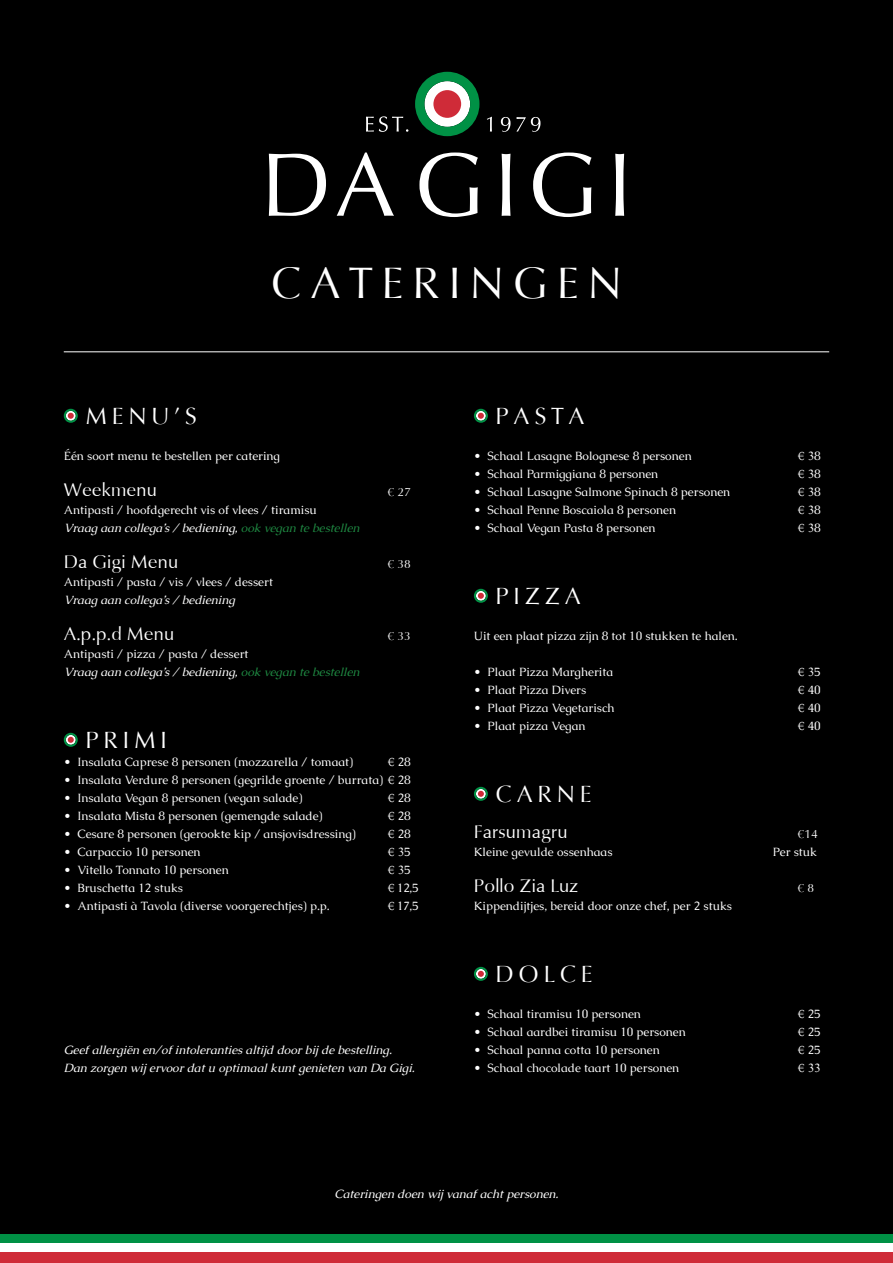
<style>
.page{position:relative;width:893px;height:1263px;background:#000}
.page>*{position:absolute;margin:0;border:0;box-sizing:border-box;transform-origin:0 0}
.t1{font:45px "URW Classico W01";letter-spacing:.2em;color:#fff}
.Titel{font:24px "URW Classico W01";letter-spacing:.2em;color:#fff}
.Gerecht{font:18.75px "URW Classico W01";letter-spacing:.01em;color:#fff}
.Platte_tekst{font:12px "Caudex";color:#fff}
.Notitie{font:italic 12px "Caudex";color:#fff}
.Gerecht-2{font:12px "URW Classico W01";color:#fff}
.s1{color:#1e8741}
</style>
<div class="page">
<svg style="left:269px;top:154px;width:57px;height:62px"></svg>
<svg style="left:337px;top:153px;width:57px;height:63px"></svg>
<svg style="left:419px;top:153px;width:59px;height:64px"></svg>
<svg style="left:502px;top:154px;width:8px;height:62px"></svg>
<svg style="left:533px;top:153px;width:59px;height:64px"></svg>
<svg style="left:615px;top:154px;width:9px;height:62px"></svg>
<svg style="left:366px;top:116px;width:42px;height:16px"></svg>
<svg style="left:487px;top:117px;width:5px;height:15px"></svg>
<svg style="left:501px;top:117px;width:9px;height:15px"></svg>
<svg style="left:516px;top:117px;width:24px;height:15px"></svg>
<svg style="left:415px;top:72px;width:64px;height:64px"></svg>
<div style="left:433px;top:90px;width:28px;height:28px;background:#cf2b38;border-radius:50%"></div>
<hr style="left:64px;top:351px;width:765px;height:1px;background:#fff">
<div style="left:0;top:1251px;width:893px;height:12px;background:#cf2b38"></div>
<div style="left:0;top:1242px;width:893px;height:9px;background:#fff"></div>
<div style="left:0;top:1234px;width:893px;height:8px;background:#009145"></div>
<svg style="left:64px;top:409px;width:14px;height:14px"></svg>
<svg style="left:64px;top:733px;width:14px;height:14px"></svg>
<svg style="left:474px;top:409px;width:14px;height:14px"></svg>
<svg style="left:474px;top:589px;width:14px;height:14px"></svg>
<svg style="left:474px;top:787px;width:14px;height:14px"></svg>
<svg style="left:474px;top:967px;width:14px;height:14px"></svg>
<p class="t1" style="left:271px;top:256px;width:353px">CATERINGEN</p>
<p class="Titel" style="left:85px;top:401px;width:113px">MENU’S</p>
<p class="Platte_tekst" style="left:64px;top:448px;width:218px">Één soort menu te bestellen per catering</p>
<p class="Gerecht" style="left:64px;top:478px;width:95px">Weekmenu</p>
<p class="Gerecht-2" style="left:388px;top:485px;width:24px">€ 27</p>
<p class="Platte_tekst" style="left:64px;top:502px;width:254px">Antipasti / hoofdgerecht vis of vlees / tiramisu</p>
<p class="Notitie" style="left:64px;top:520px;width:297px">Vraag aan collega’s / bediening, <span class="s1">ook vegan te bestellen</span></p>
<p class="Gerecht" style="left:64px;top:550px;width:116px">Da Gigi Menu</p>
<p class="Gerecht-2" style="left:388px;top:557px;width:24px">€ 38</p>
<p class="Platte_tekst" style="left:64px;top:574px;width:211px">Antipasti / pasta / vis / vlees / dessert</p>
<p class="Notitie" style="left:64px;top:592px;width:173px">Vraag aan collega’s / bediening</p>
<p class="Gerecht" style="left:64px;top:622px;width:112px">A.p.p.d Menu</p>
<p class="Gerecht-2" style="left:388px;top:629px;width:24px">€ 33</p>
<p class="Platte_tekst" style="left:64px;top:646px;width:186px">Antipasti / pizza / pasta / dessert</p>
<p class="Notitie" style="left:64px;top:664px;width:297px">Vraag aan collega’s / bediening, <span class="s1">ook vegan te bestellen</span></p>
<p class="Titel" style="left:85px;top:725px;width:83px">PRIMI</p>
<p class="Platte_tekst" style="left:64px;top:754px;width:291px">• Insalata Caprese 8 personen (mozzarella / tomaat)</p>
<p class="Platte_tekst" style="left:388px;top:754px;width:24px">€ 28</p>
<p class="Platte_tekst" style="left:64px;top:772px;width:348px">• Insalata Verdure 8 personen (gegrilde groente / burrata) € 28</p>
<p class="Platte_tekst" style="left:64px;top:790px;width:240px">• Insalata Vegan 8 personen (vegan salade)</p>
<p class="Platte_tekst" style="left:388px;top:790px;width:24px">€ 28</p>
<p class="Platte_tekst" style="left:64px;top:808px;width:260px">• Insalata Mista 8 personen (gemengde salade)</p>
<p class="Platte_tekst" style="left:388px;top:808px;width:24px">€ 28</p>
<p class="Platte_tekst" style="left:64px;top:826px;width:294px">• Cesare 8 personen (gerookte kip / ansjovisdressing)</p>
<p class="Platte_tekst" style="left:388px;top:826px;width:24px">€ 28</p>
<p class="Platte_tekst" style="left:64px;top:844px;width:138px">• Carpaccio 10 personen</p>
<p class="Platte_tekst" style="left:388px;top:844px;width:24px">€ 35</p>
<p class="Platte_tekst" style="left:64px;top:862px;width:166px">• Vitello Tonnato 10 personen</p>
<p class="Platte_tekst" style="left:388px;top:862px;width:24px">€ 35</p>
<p class="Platte_tekst" style="left:64px;top:880px;width:121px">• Bruschetta 12 stuks</p>
<p class="Platte_tekst" style="left:388px;top:880px;width:32px">€ 12,5</p>
<p class="Platte_tekst" style="left:64px;top:898px;width:267px">• Antipasti à Tavola (diverse voorgerechtjes) p.p.</p>
<p class="Platte_tekst" style="left:388px;top:898px;width:32px">€ 17,5</p>
<p class="Notitie" style="left:64px;top:1042px;width:330px">Geef allergiën en/of intoleranties altijd door bij de bestelling.</p>
<p class="Notitie" style="left:64px;top:1060px;width:352px">Dan zorgen wij ervoor dat u optimaal kunt genieten van Da Gigi.</p>
<p class="Titel" style="left:495px;top:401px;width:90px">PASTA</p>
<p class="Platte_tekst" style="left:474px;top:448px;width:219px">• Schaal Lasagne Bolognese 8 personen</p>
<p class="Platte_tekst" style="left:798px;top:448px;width:24px">€ 38</p>
<p class="Platte_tekst" style="left:474px;top:466px;width:186px">• Schaal Parmiggiana 8 personen</p>
<p class="Platte_tekst" style="left:798px;top:466px;width:24px">€ 38</p>
<p class="Platte_tekst" style="left:474px;top:484px;width:258px">• Schaal Lasagne Salmone Spinach 8 personen</p>
<p class="Platte_tekst" style="left:798px;top:484px;width:24px">€ 38</p>
<p class="Platte_tekst" style="left:474px;top:502px;width:204px">• Schaal Penne Boscaiola 8 personen</p>
<p class="Platte_tekst" style="left:798px;top:502px;width:24px">€ 38</p>
<p class="Platte_tekst" style="left:474px;top:520px;width:183px">• Schaal Vegan Pasta 8 personen</p>
<p class="Platte_tekst" style="left:798px;top:520px;width:24px">€ 38</p>
<p class="Titel" style="left:495px;top:581px;width:87px">PIZZA</p>
<p class="Platte_tekst" style="left:474px;top:628px;width:265px">Uit een plaat pizza zijn 8 tot 10 stukken te halen.</p>
<p class="Platte_tekst" style="left:474px;top:664px;width:141px">• Plaat Pizza Margherita</p>
<p class="Platte_tekst" style="left:798px;top:664px;width:24px">€ 35</p>
<p class="Platte_tekst" style="left:474px;top:682px;width:114px">• Plaat Pizza Divers</p>
<p class="Platte_tekst" style="left:798px;top:682px;width:24px">€ 40</p>
<p class="Platte_tekst" style="left:474px;top:700px;width:142px">• Plaat Pizza Vegetarisch</p>
<p class="Platte_tekst" style="left:798px;top:700px;width:24px">€ 40</p>
<p class="Platte_tekst" style="left:474px;top:718px;width:113px">• Plaat pizza Vegan</p>
<p class="Platte_tekst" style="left:798px;top:718px;width:24px">€ 40</p>
<p class="Titel" style="left:495px;top:779px;width:98px">CARNE</p>
<p class="Gerecht" style="left:474px;top:820px;width:95px">Farsumagru</p>
<p class="Gerecht-2" style="left:798px;top:827px;width:21px">€14</p>
<p class="Platte_tekst" style="left:474px;top:844px;width:140px">Kleine gevulde ossenhaas</p>
<p class="Platte_tekst" style="left:773px;top:844px;width:46px">Per stuk</p>
<p class="Gerecht" style="left:474px;top:874px;width:106px">Pollo Zia Luz</p>
<p class="Gerecht-2" style="left:798px;top:881px;width:18px">€ 8</p>
<p class="Platte_tekst" style="left:474px;top:898px;width:260px">Kippendijtjes, bereid door onze chef, per 2 stuks</p>
<p class="Titel" style="left:495px;top:959px;width:99px">DOLCE</p>
<p class="Platte_tekst" style="left:474px;top:1006px;width:168px">• Schaal tiramisu 10 personen</p>
<p class="Platte_tekst" style="left:798px;top:1006px;width:24px">€ 25</p>
<p class="Platte_tekst" style="left:474px;top:1024px;width:213px">• Schaal aardbei tiramisu 10 personen</p>
<p class="Platte_tekst" style="left:798px;top:1024px;width:24px">€ 25</p>
<p class="Platte_tekst" style="left:474px;top:1042px;width:187px">• Schaal panna cotta 10 personen</p>
<p class="Platte_tekst" style="left:798px;top:1042px;width:24px">€ 25</p>
<p class="Platte_tekst" style="left:474px;top:1060px;width:207px">• Schaal chocolade taart 10 personen</p>
<p class="Platte_tekst" style="left:798px;top:1060px;width:24px">€ 33</p>
<p class="Notitie" style="left:335px;top:1186px;width:225px">Cateringen doen wij vanaf acht personen.</p>
</div>
